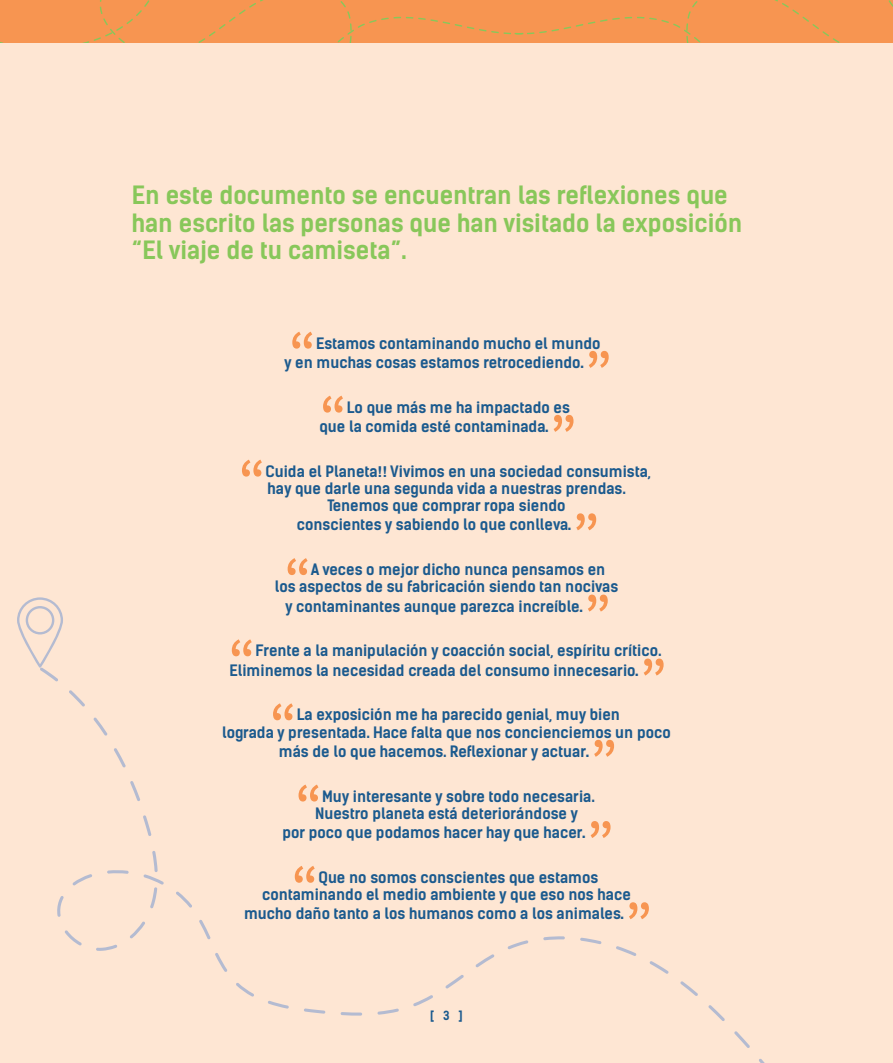
<style>
.page{position:relative;width:893px;height:1063px;background:#fff}
.page>*{position:absolute;margin:0;border:0;box-sizing:border-box;transform-origin:0 0}
.t1{font:700 24px/27.6px "Kelson Sans";color:#88c75a}
.t2{font:700 15px/17.2px "Kelson Sans";color:#1b5a8e}
.t3{font:700 12px "Kelson Sans";color:#1b5a8e}
.s1{font-family:"Helvetica Neue LT Std";font-stretch:condensed}
.s2{font-family:"Impact";font-weight:400}
.s3{font-family:"Helvetica LT Std"}
</style>
<div class="page">
<div style="left:0;top:43px;width:893px;height:1020px;background:#fee6d3"></div>
<div style="left:0;top:0;width:893px;height:43px;background:#f79551"></div>
<svg style="left:292px;top:332px;width:20px;height:17px"></svg>
<svg style="left:589px;top:351px;width:20px;height:17px"></svg>
<svg style="left:323px;top:396px;width:20px;height:17px"></svg>
<svg style="left:554px;top:415px;width:19px;height:17px"></svg>
<svg style="left:242px;top:460px;width:20px;height:17px"></svg>
<svg style="left:576px;top:513px;width:20px;height:17px"></svg>
<svg style="left:288px;top:558px;width:20px;height:17px"></svg>
<svg style="left:588px;top:595px;width:20px;height:17px"></svg>
<svg style="left:232px;top:639px;width:20px;height:17px"></svg>
<svg style="left:644px;top:659px;width:20px;height:8px"></svg>
<svg style="left:40px;top:667px;width:725px;height:396px"></svg>
<svg style="left:17px;top:597px;width:46px;height:71px"></svg>
<h1 class="t1" style="left:132px;top:182px;width:612px">En este documento se encuentran las reflexiones que han escrito las personas que han visitado la exposición “El viaje de tu camiseta”<span class="s1">.</span></h1>
<p class="t2" style="left:284px;top:334px;width:318px;line-height:19.2px;text-indent:32px">Estamos contaminando mucho el mundo y en muchas cosas estamos retrocediendo<span class="s2">.</span></p>
<p class="t2" style="left:319px;top:398px;width:252px;line-height:19.2px;text-indent:27px">Lo que más me ha impactado es que la comida esté contaminada<span class="s2">.</span></p>
<p class="t2" style="left:266px;top:463px;width:387px">Cuida el Planeta<span class="s3">!!</span> Vivimos en una sociedad consumista,</p>
<p class="t2" style="left:267px;top:480px;width:360px">hay que darle una segunda vida a nuestras prendas<span class="s1">.</span></p>
<p class="t2" style="left:327px;top:497px;width:240px">Tenemos que comprar ropa siendo</p>
<p class="t2" style="left:297px;top:516px;width:276px">conscientes y sabiendo lo que conlleva<span class="s2">.</span></p>
<p class="t2" style="left:275px;top:561px;width:345px;text-indent:36px">A veces o mejor dicho nunca pensamos en los aspectos de su fabricación siendo tan nocivas</p>
<p class="t2" style="left:285px;top:598px;width:299px">y contaminantes aunque parezca increíble<span class="s2">.</span></p>
<p class="t2" style="left:229px;top:641px;width:434px;line-height:19.2px;text-indent:26px">Frente a la manipulación y coacción social, espíritu crítico<span class="s1">.<br></span>Eliminemos la necesidad creada del consumo innecesario<span class="s2">.</span></p>
<p class="t2" style="left:222px;top:706px;width:450px;text-indent:75px">La exposición me ha parecido genial, muy bien lograda y presentada<span class="s1">.</span> Hace falta que nos concienciemos un poco</p>
<p class="t2" style="left:279px;top:743px;width:311px">más de lo que hacemos<span class="s1">.</span> Reflexionar y actuar<span class="s2">.</span></p>
<p class="t2" style="left:315px;top:788px;width:281px;text-indent:7px">Muy interesante y sobre todo necesaria<span class="s1">.<br></span>Nuestro planeta está deteriorándose y</p>
<p class="t2" style="left:282px;top:824px;width:304px">por poco que podamos hacer hay que hacer<span class="s2">.</span></p>
<p class="t2" style="left:262px;top:869px;width:370px;text-indent:56px">Que no somos conscientes que estamos contaminando el medio ambiente y que eso nos hace</p>
<p class="t2" style="left:244px;top:905px;width:381px">mucho daño tanto a los humanos como a los animales<span class="s2">.</span></p>
<p class="t3" style="left:430px;top:1008px;width:6px">[</p>
<p class="t3" style="left:458px;top:1008px;width:6px">]</p>
<p class="t3" style="left:443px;top:1008px;width:8px">3</p>
</div>
